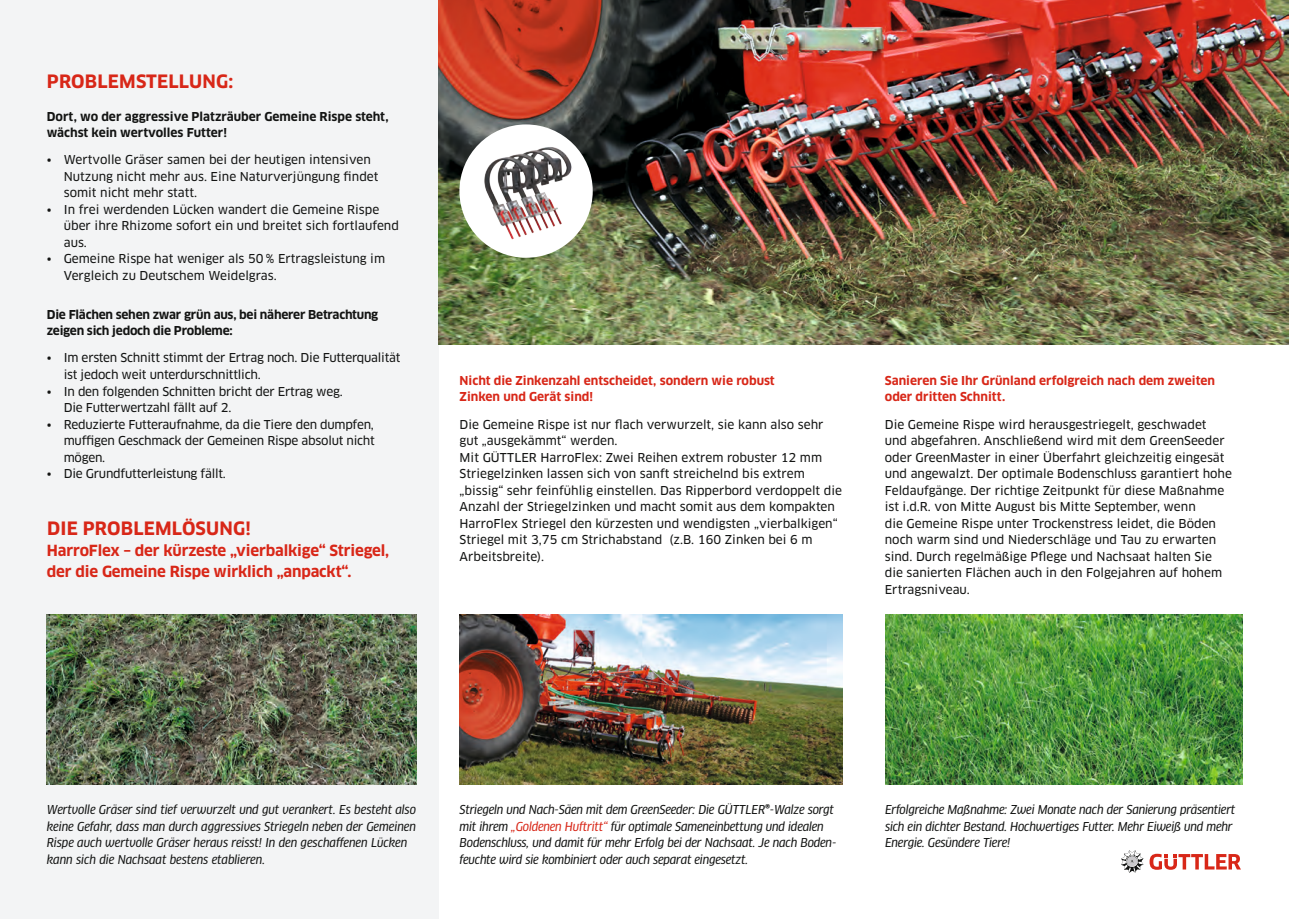
<style>
.page{position:relative;width:1289px;height:919px;background:#fff}
.page>*{position:absolute;margin:0;border:0;box-sizing:border-box;transform-origin:0 0}
.t1{font:700 18px "Clan Pro";letter-spacing:.01em;color:#d82718}
.t2{font:700 15px/21px "Clan Pro";letter-spacing:-.01em;color:#d82718}
.t3{font:12px/16.5px "Clan Pro News";color:#131413}
.t4{font:italic 12px/16.5px "Clan OT Narr News";letter-spacing:-.02em;color:#131413}
.t5{font:12px/16.5px "Clan Pro News";letter-spacing:-.02em;color:#131413}
.t6{font:700 12px/16.5px "Clan Pro";color:#d82718}
.t7{font:700 12px/16.5px "Clan Pro";color:#131413}
.t8{font:700 12px/16.5px "Clan Pro";letter-spacing:-.02em;color:#131413}
.s1{font-family:"Clan Pro Narr";font-weight:700;font-style:normal}
.s2{color:#d82718}
</style>
<div class="page">
<div style="left:0;top:0;width:438px;height:918px;background:#f3f4f5"></div>
<img style="left:438px;top:0;width:850px;height:344px">
<img style="left:47px;top:614px;width:370px;height:170px">
<img style="left:459px;top:614px;width:383px;height:170px">
<img style="left:885px;top:614px;width:357px;height:170px">
<div style="left:459px;top:124px;width:133px;height:134px;background:#fff;border-radius:50%"></div>
<img style="left:482px;top:142px;width:91px;height:101px">
<svg style="left:1149px;top:853px;width:91px;height:16px"></svg>
<svg style="left:1121px;top:850px;width:22px;height:22px"></svg>
<h1 class="t1" style="left:47px;top:71px;width:188px">PROBLEMSTELLUNG:</h1>
<p class="t7" style="left:47px;top:108px;width:343px">Dort, wo der aggressive Platzräuber Gemeine Rispe steht, wächst kein wertvolles Futter!</p>
<p class="t3" style="left:64px;top:152px;width:316px;text-indent:-17px">• Wertvolle Gräser samen bei der heutigen intensiven<br>Nutzung nicht mehr aus. Eine Naturverjüngung findet somit nicht mehr statt.</p>
<p class="t3" style="left:64px;top:201px;width:336px;text-indent:-17px">• In frei werdenden Lücken wandert die Gemeine Rispe über ihre Rhizome sofort ein und breitet sich fortlaufend aus.</p>
<p class="t3" style="left:64px;top:251px;width:323px;text-indent:-17px">• Gemeine Rispe hat weniger als 50 % Ertragsleistung im<br>Vergleich zu Deutschem Weidelgras.</p>
<p class="t8" style="left:47px;top:306px;width:333px">Die Flächen sehen zwar grün aus, bei näherer Betrachtung zeigen sich jedoch die Probleme:</p>
<p class="t5" style="left:64px;top:350px;width:338px;text-indent:-17px">• Im ersten Schnitt stimmt der Ertrag noch. Die Futterqualität ist jedoch weit unterdurschnittlich.</p>
<p class="t5" style="left:64px;top:383px;width:280px;text-indent:-17px">• In den folgenden Schnitten bricht der Ertrag weg.<br>Die Futterwertzahl fällt auf 2.</p>
<p class="t3" style="left:64px;top:416px;width:312px;text-align:justify;text-indent:-17px">• Reduzierte Futteraufnahme, da die Tiere den dumpfen, muffigen Geschmack der Gemeinen Rispe absolut nicht mögen.</p>
<p class="t5" style="left:47px;top:465px;width:180px">• Die Grundfutterleistung fällt.</p>
<h1 class="t1" style="left:47px;top:518px;width:205px">DIE PROBLEMLÖSUNG!</h1>
<p class="t2" style="left:47px;top:540px;width:344px">HarroFlex – der kürzeste „vierbalkige“ Striegel, der die Gemeine Rispe wirklich „anpackt“.</p>
<p class="t6" style="left:459px;top:372px;width:317px">Nicht die Zinkenzahl entscheidet, sondern wie robust<br>Zinken und Gerät sind!</p>
<p class="t3" style="left:459px;top:416px;width:384px">Die Gemeine Rispe ist nur flach verwurzelt, sie kann also sehr gut „ausgekämmt“ werden.<br>Mit GÜTTLER HarroFlex: Zwei Reihen extrem robuster 12 mm Striegelzinken lassen sich von sanft streichelnd bis extrem „bissig“ sehr feinfühlig einstellen. Das Ripperbord verdoppelt die Anzahl der Striegelzinken und macht somit aus dem kompakten HarroFlex Striegel den kürzesten und wendigsten „vierbalkigen“ Striegel mit 3,75 cm Strichabstand (z.B. 160 Zinken bei 6 m Arbeitsbreite).</p>
<p class="t6" style="left:884px;top:372px;width:331px">Sanieren Sie Ihr Grünland erfolgreich nach dem zweiten oder dritten Schnitt.</p>
<p class="t3" style="left:884px;top:416px;width:349px">Die Gemeine Rispe wird herausgestriegelt, geschwadet<br>und abgefahren. Anschließend wird mit dem GreenSeeder oder GreenMaster in einer Überfahrt gleichzeitig eingesät und angewalzt. Der optimale Bodenschluss garantiert hohe Feldaufgänge. Der richtige Zeitpunkt für diese Maßnahme ist i.d.R. von Mitte August bis Mitte September, wenn<br>die Gemeine Rispe unter Trockenstress leidet, die Böden noch warm sind und Niederschläge und Tau zu erwarten sind. Durch regelmäßige Pflege und Nachsaat halten Sie die sanierten Flächen auch in den Folgejahren auf hohem Ertragsniveau.</p>
<p class="t4" style="left:47px;top:801px;width:371px">Wertvolle Gräser sind tief verwurzelt und gut verankert. Es besteht also keine Gefahr, dass man durch aggressives Striegeln neben der Gemeinen Rispe auch wertvolle Gräser heraus reisst! In den geschaffenen Lücken kann sich die Nachsaat bestens etablieren.</p>
<p class="t4" style="left:459px;top:801px;width:378px">Striegeln und Nach-Säen mit dem GreenSeeder: Die GÜTTLER<span class="s1">®</span>-Walze sorgt mit ihrem <span class="s2">„Goldenen Huftritt“</span> für optimale Sameneinbettung und idealen Bodenschluss, und damit für mehr Erfolg bei der Nachsaat. Je nach Boden&shy;feuchte wird sie kombiniert oder auch separat eingesetzt.</p>
<p class="t4" style="left:885px;top:801px;width:352px">Erfolgreiche Maßnahme: Zwei Monate nach der Sanierung präsentiert sich ein dichter Bestand. Hochwertiges Futter. Mehr Eiweiß und mehr<br>Energie. Gesündere Tiere!</p>
</div>
